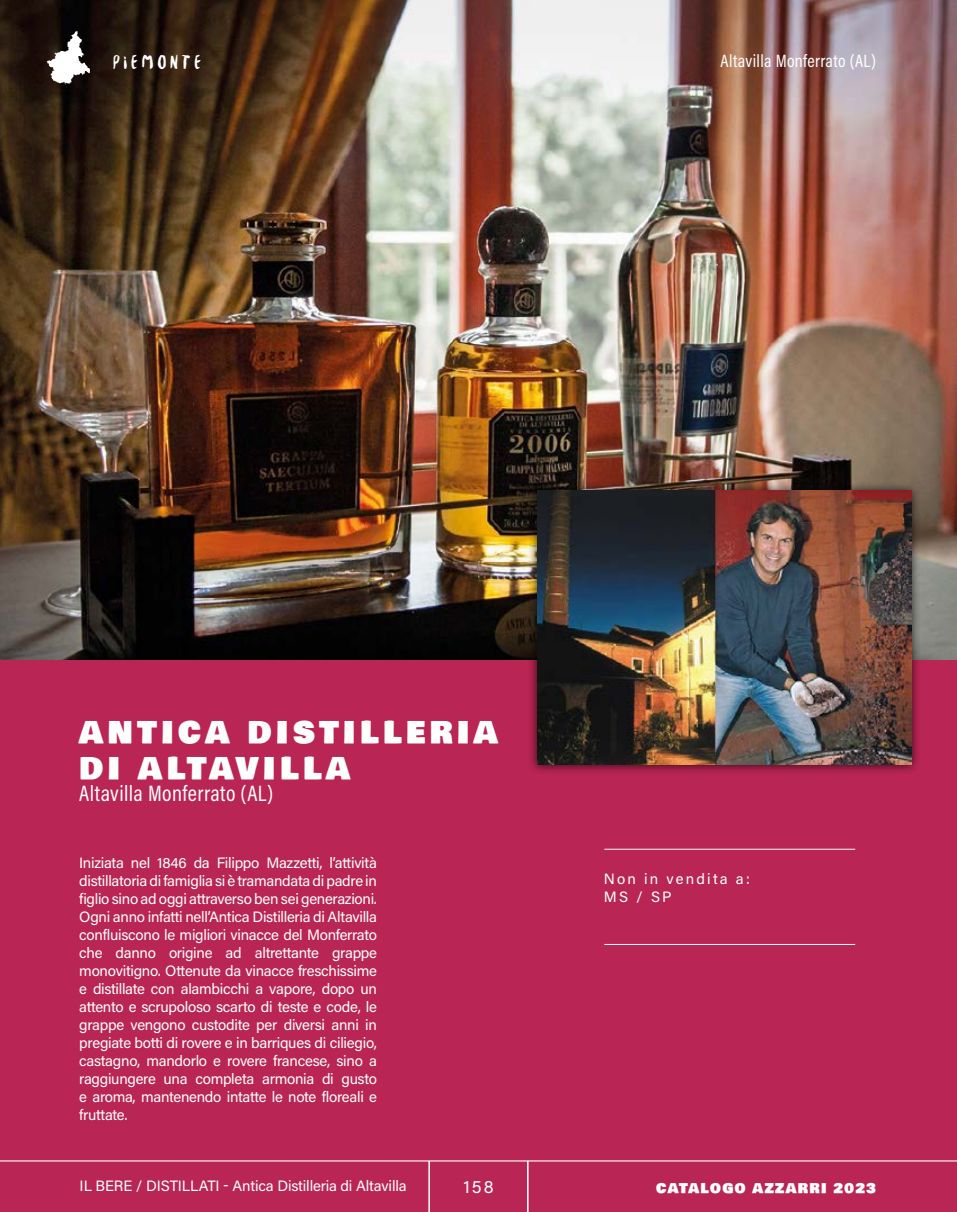
<style>
.page{position:relative;width:957px;height:1212px;background:#fff}
.page>*{position:absolute;margin:0;border:0;box-sizing:border-box;transform-origin:0 0}
.t1{font:30px/36px "Bowlby One SC";letter-spacing:.15em;color:#fff}
.t2{font:22.5px "Acumin Pro Cond";letter-spacing:.02em;color:#fff}
.t3{font:21px "Besom";letter-spacing:.15em;color:#fff}
.t4{font:18px "Acumin Pro Cond";letter-spacing:.02em;color:#fff}
.t5{font:18px "Acumin Variable Concept";color:#fff}
.t6{font:15px/18px "Acumin Variable Concept";letter-spacing:-.015em;color:#fff;text-align:justify}
.t7{font:15px/18px "Acumin Variable Concept";letter-spacing:.145em;color:#fff}
.t8{font:13.5px "Bowlby One SC";letter-spacing:.1em;color:#fff}
</style>
<div class="page">
<div style="left:0;top:659px;width:957px;height:553px;background:#b92554"></div>
<hr style="left:429px;top:1161px;width:1px;height:51px;background:#fff">
<hr style="left:527px;top:1161px;width:1px;height:51px;background:#fff">
<hr style="left:0;top:1160px;width:957px;height:1px;background:#fff">
<img style="left:0;top:0;width:957px;height:659px">
<svg style="left:47px;top:31px;width:43px;height:53px"></svg>
<hr style="left:604px;top:849px;width:251px;height:1px;background:#fff">
<hr style="left:604px;top:944px;width:251px;height:1px;background:#fff">
<div style="left:528px;top:482px;width:393px;height:292px;background:#000;opacity:.75"></div>
<img style="left:537px;top:491px;width:374px;height:273px">
<h3 class="t3" style="left:113px;top:47px;width:90px">PIEMONTE</h3>
<p class="t4" style="left:720px;top:49px;width:157px">Altavilla Monferrato (AL)</p>
<h1 class="t1" style="left:79px;top:714px;width:420px">ANTICA DISTILLERIA<br>DI ALTAVILLA</h1>
<h2 class="t2" style="left:79px;top:779px;width:196px">Altavilla Monferrato (AL)</h2>
<p class="t6" style="left:79px;top:854px;width:299px">Iniziata nel 1846 da Filippo Mazzetti, l’attività distillatoria di famiglia si è tramandata di padre in figlio sino ad oggi attraverso ben sei generazioni.<br>Ogni anno infatti nell’Antica Distilleria di Altavilla confluiscono le migliori vinacce del Monferrato che danno origine ad altrettante grappe monovitigno. Ottenute da vinacce freschissime e distillate con alambicchi a vapore, dopo un attento e scrupoloso scarto di teste e code, le grappe vengono custodite per diversi anni in pregiate botti di rovere e in barriques di ciliegio, castagno, mandorlo e rovere francese, sino a raggiungere una completa armonia di gusto e aroma, mantenendo intatte le note floreali e fruttate.</p>
<p class="t7" style="left:604px;top:869px;width:147px">Non in vendita a:<br>MS / SP</p>
<p class="t6" style="left:80px;top:1176px;width:328px">IL BERE / DISTILLATI - Antica Distilleria di Altavilla</p>
<p class="t5" style="left:463px;top:1175px;width:32px">158</p>
<p class="t8" style="left:656px;top:1178px;width:221px">CATALOGO AZZARRI 2023</p>
</div>
